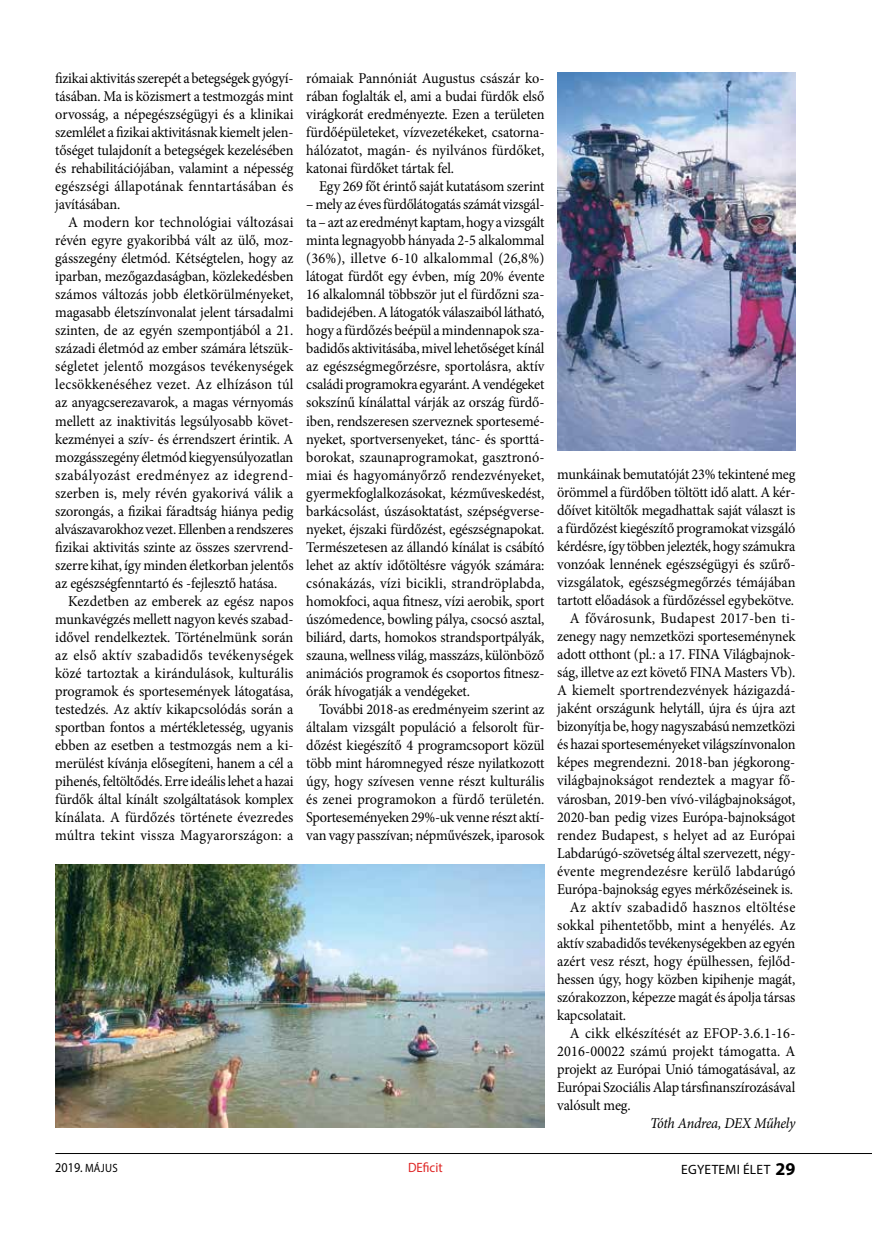
<style>
.page{position:relative;width:872px;height:1234px;background:#fff}
.page>*{position:absolute;margin:0;border:0;box-sizing:border-box;transform-origin:0 0}
.t1{font:15px/18px "Minion Pro";letter-spacing:-.01em;color:#000;text-align:justify;scale:.95 1}
.t2{font:15px "Minion Pro";letter-spacing:.015em;color:#000;scale:.95 1}
.t3{font:15px "Minion Pro";letter-spacing:.01em;color:#000;scale:.95 1}
.t4{font:15px "Minion Pro";letter-spacing:.025em;color:#000;scale:.95 1}
.t5{font:15px "Minion Pro";letter-spacing:.02em;color:#000;scale:.95 1}
.t6{font:italic 15px "Minion Pro";letter-spacing:-.02em;color:#000;scale:.95 1}
.t7{font:13.5px "Myriad Pro";letter-spacing:.02em;color:#000}
.t8{font:13.5px "Myriad Pro";letter-spacing:.02em;color:#000;scale:.9 1}
.t9{font:13.5px "Myriad Pro";color:#df2625;scale:.95 1}
.s1{font-size:12px}
.s2{font-weight:700;font-size:18px}
</style>
<div class="page">
<hr style="left:55px;top:1152px;width:817px;height:1px;background:#000">
<img style="left:557px;top:72px;width:238px;height:378px">
<img style="left:55px;top:864px;width:489px;height:263px">
<p class="t1" style="left:55px;top:69px;width:252px">fizikai aktivitás szerepét a betegségek gyógyí&shy;tásában. Ma is közismert a testmozgás mint orvosság, a népegészségügyi és a klinikai szemlélet a fizikai aktivitásnak kiemelt jelen&shy;tőséget tulajdonít a betegségek kezelésében és rehabilitációjában, valamint a népesség egészségi állapotának fenntartásában és javításában.</p>
<p class="t1" style="left:55px;top:213px;width:252px;text-indent:13px">A modern kor technológiai változásai révén egyre gyakoribbá vált az ülő, moz&shy;gásszegény életmód. Kétségtelen, hogy az iparban, mezőgazdaságban, közlekedésben számos változás jobb életkörülményeket, magasabb életszínvonalat jelent társadalmi szinten, de az egyén szempontjából a 21. századi életmód az ember számára létszük&shy;ségletet jelentő mozgásos tevékenységek lecsökkenéséhez vezet. Az elhízáson túl az anyagcserezavarok, a magas vérnyomás mellett az inaktivitás legsúlyosabb követ&shy;kezményei a szív- és érrendszert érintik. A mozgásszegény életmód kiegyensúlyozatlan szabályozást eredményez az idegrend&shy;szerben is, mely révén gyakorivá válik a szorongás, a fizikai fáradtság hiánya pedig alvászavarokhoz vezet. Ellenben a rendszeres fizikai aktivitás szinte az összes szervrend&shy;szerre kihat, így minden életkorban jelentős az egészségfenntartó és -fejlesztő hatása.</p>
<p class="t1" style="left:55px;top:591px;width:252px;text-indent:13px">Kezdetben az emberek az egész napos munkavégzés mellett nagyon kevés szabad&shy;idővel rendelkeztek. Történelmünk során az első aktív szabadidős tevékenységek közé tartoztak a kirándulások, kulturális programok és sportesemények látogatása, testedzés. Az aktív kikapcsolódás során a sportban fontos a mértékletesség, ugyanis ebben az esetben a testmozgás nem a ki&shy;merülést kívánja elősegíteni, hanem a cél a pihenés, feltöltődés. Erre ideális lehet a hazai fürdők által kínált szolgáltatások komplex kínálata. A fürdőzés története évezredes múltra tekint vissza Magyarországon: a</p>
<p class="t1" style="left:306px;top:69px;width:252px">rómaiak Pannóniát Augustus császár ko&shy;rában foglalták el, ami a budai fürdők első virágkorát eredményezte. Ezen a területen fürdőépületeket, vízvezetékeket, csatorna&shy;hálózatot, magán- és nyilvános fürdőket, katonai fürdőket tártak fel.</p>
<p class="t1" style="left:319px;top:177px;width:239px">Egy 269 főt érintő saját kutatásom szerint</p>
<p class="t1" style="left:306px;top:195px;width:252px">– mely az éves fürdőlátogatás számát vizsgál&shy;ta – azt az eredményt kaptam, hogy a vizsgált minta legnagyobb hányada 2-5 alkalommal (36%), illetve 6-10 alkalommal (26,8%) látogat fürdőt egy évben, míg 20% évente 16 alkalomnál többször jut el fürdőzni sza&shy;badidejében. A látogatók válaszaiból látható, hogy a fürdőzés beépül a mindennapok sza&shy;badidős aktivitásába, mivel lehetőséget kínál az egészségmegőrzésre, sportolásra, aktív családi programokra egyaránt. A vendégeket sokszínű kínálattal várják az ország fürdő&shy;iben, rendszeresen szerveznek sportesemé&shy;nyeket, sportversenyeket, tánc- és sporttá&shy;borokat, szaunaprogramokat, gasztronó&shy;miai és hagyományőrző rendezvényeket, gyermekfoglalkozásokat, kézműveskedést, barkácsolást, úszásoktatást, szépségverse&shy;nyeket, éjszaki fürdőzést, egészségnapokat.<br>Természetesen az állandó kínálat is csábító lehet az aktív időtöltésre vágyók számára: csónakázás, vízi bicikli, strandröplabda, homokfoci, aqua fitnesz, vízi aerobik, sport úszómedence, bowling pálya, csocsó asztal, biliárd, darts, homokos strandsportpályák, szauna, wellness világ, masszázs, különböző animációs programok és csoportos fitnesz&shy;órák hívogatják a vendégeket.</p>
<p class="t1" style="left:306px;top:699px;width:252px;text-indent:13px">További 2018-as eredményeim szerint az általam vizsgált populáció a felsorolt für&shy;dőzést kiegészítő 4 programcsoport közül több mint háromnegyed része nyilatkozott úgy, hogy szívesen venne részt kulturális és zenei programokon a fürdő területén.<br>Sporteseményeken 29%-uk venne részt aktí&shy;van vagy passzívan; népművészek, iparosok</p>
<p class="t1" style="left:557px;top:465px;width:252px">munkáinak bemutatóját 23% tekintené meg</p>
<p class="t1" style="left:557px;top:483px;width:252px">örömmel a fürdőben töltött idő alatt. A kér-</p>
<p class="t1" style="left:557px;top:501px;width:252px">dőívet kitöltők megadhattak saját választ is</p>
<p class="t1" style="left:557px;top:519px;width:252px">a fürdőzést kiegészítő programokat vizsgáló</p>
<p class="t1" style="left:557px;top:537px;width:252px">kérdésre, így többen jelezték, hogy számukra</p>
<p class="t1" style="left:557px;top:555px;width:252px">vonzóak lennének egészségügyi és szűrő-</p>
<p class="t1" style="left:557px;top:573px;width:252px">vizsgálatok, egészségmegőrzés témájában</p>
<p class="t1" style="left:557px;top:591px;width:251px">tartott előadások a fürdőzéssel egybekötve.</p>
<p class="t5" style="left:570px;top:608px;width:239px">A fővárosunk, Budapest 2017-ben ti-</p>
<p class="t1" style="left:557px;top:627px;width:252px">zenegy nagy nemzetközi sporteseménynek</p>
<p class="t1" style="left:557px;top:645px;width:252px">adott otthont (pl.: a 17. FINA Világbajnok-</p>
<p class="t1" style="left:557px;top:663px;width:252px">ság, illetve az ezt követő FINA Masters Vb).</p>
<p class="t1" style="left:557px;top:681px;width:252px">A kiemelt sportrendezvények házigazdá-</p>
<p class="t1" style="left:557px;top:699px;width:252px">jaként országunk helytáll, újra és újra azt</p>
<p class="t1" style="left:557px;top:717px;width:252px">bizonyítja be, hogy nagyszabású nemzetközi</p>
<p class="t1" style="left:557px;top:735px;width:252px">és hazai sporteseményeket világszínvonalon</p>
<p class="t1" style="left:557px;top:753px;width:252px">képes megrendezni. 2018-ban jégkorong-</p>
<p class="t1" style="left:557px;top:771px;width:252px">világbajnokságot rendeztek a magyar fő-</p>
<p class="t1" style="left:557px;top:789px;width:252px">városban, 2019-ben vívó-világbajnokságot,</p>
<p class="t1" style="left:557px;top:807px;width:252px">2020-ban pedig vizes Európa-bajnokságot</p>
<p class="t1" style="left:557px;top:825px;width:252px">rendez Budapest, s helyet ad az Európai</p>
<p class="t1" style="left:557px;top:843px;width:252px">Labdarúgó-szövetség által szervezett, négy-</p>
<p class="t2" style="left:557px;top:860px;width:252px">évente megrendezésre kerülő labdarúgó</p>
<p class="t1" style="left:557px;top:879px;width:250px">Európa-bajnokság egyes mérkőzéseinek is.</p>
<p class="t4" style="left:570px;top:896px;width:239px">Az aktív szabadidő hasznos eltöltése</p>
<p class="t1" style="left:557px;top:915px;width:252px">sokkal pihentetőbb, mint a henyélés. Az</p>
<p class="t1" style="left:557px;top:933px;width:252px">aktív szabadidős tevékenységekben az egyén</p>
<p class="t1" style="left:557px;top:951px;width:252px">azért vesz részt, hogy épülhessen, fejlőd-</p>
<p class="t1" style="left:557px;top:969px;width:252px">hessen úgy, hogy közben kipihenje magát,</p>
<p class="t1" style="left:557px;top:987px;width:252px">szórakozzon, képezze magát és ápolja társas</p>
<p class="t1" style="left:557px;top:1005px;width:74px">kapcsolatait.</p>
<p class="t2" style="left:570px;top:1022px;width:239px">A cikk elkészítését az EFOP-3.6.1-16-</p>
<p class="t3" style="left:557px;top:1040px;width:252px">2016-00022 számú projekt támogatta. A</p>
<p class="t1" style="left:557px;top:1059px;width:252px">projekt az Európai Unió támogatásával, az</p>
<p class="t1" style="left:557px;top:1077px;width:252px">Európai Szociális Alap társfinanszírozásával</p>
<p class="t1" style="left:557px;top:1095px;width:79px">valósult meg.</p>
<p class="t6" style="left:650px;top:1112px;width:154px">Tóth Andrea, DEX Műhely</p>
<p class="t8" style="left:55px;top:1158px;width:71px">2019. <span class="s1">MÁJUS</span></p>
<p class="t9" style="left:408px;top:1158px;width:38px">DEFICIT</p>
<p class="t7" style="left:681px;top:1160px;width:116px">EGYETEMI ÉLET <span class="s2">29</span></p>
</div>
